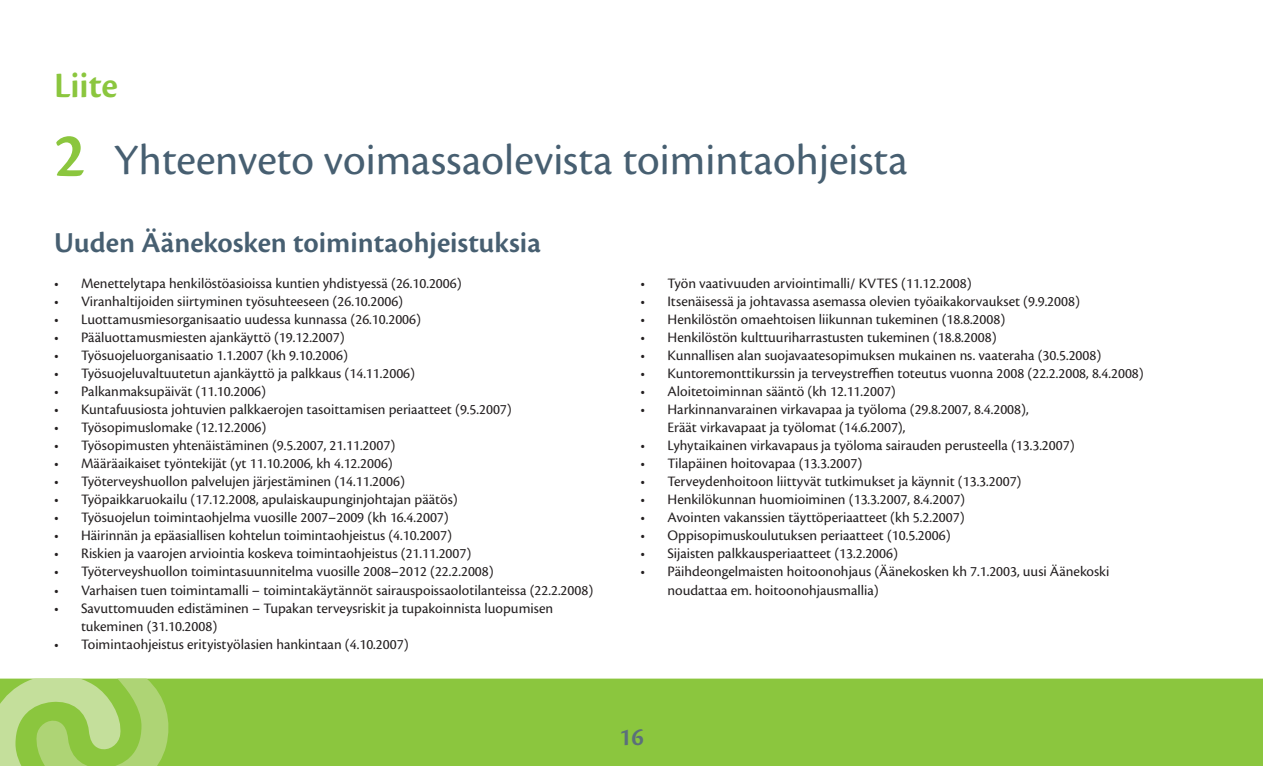
<style>
.page{position:relative;width:1263px;height:766px;background:#fff}
.page>*{position:absolute;margin:0;border:0;box-sizing:border-box;transform-origin:0 0}
.t1{font:45px "Cronos Pro";color:#475f71}
.t2{font:600 37.05px "Cronos Pro";color:#8bc63e}
.t3{font:600 30px "Cronos Pro";color:#475f71}
.t4{font:600 25.5px "Cronos Pro";color:#5b6f7b}
.t5{font:15px/18px "Cronos Pro";color:#231f20}
.s1{font-weight:600;font-size:66px;color:#8bc63e}
</style>
<div class="page">
<div style="left:0;top:678px;width:1263px;height:87px;background:#8bc63e"></div>
<svg style="left:0;top:678px;width:172px;height:87px"></svg>
<h2 class="t2" style="left:54px;top:64px;width:66px">Liite</h2>
<h1 class="t1" style="left:54px;top:134px;width:855px"><span class="s1">2</span> Yhteenveto voimassaolevista toimintaohjeista</h1>
<h3 class="t3" style="left:54px;top:225px;width:488px">Uuden Äänekosken toimintaohjeistuksia</h3>
<p class="t5" style="left:54px;top:274px;width:409px">• Menettelytapa henkilöstöasioissa kuntien yhdistyessä (26.10.2006)</p>
<p class="t5" style="left:54px;top:292px;width:351px">• Viranhaltijoiden siirtyminen työsuhteeseen (26.10.2006)</p>
<p class="t5" style="left:54px;top:310px;width:369px">• Luottamusmiesorganisaatio uudessa kunnassa (26.10.2006)</p>
<p class="t5" style="left:54px;top:328px;width:292px">• Pääluottamusmiesten ajankäyttö (19.12.2007)</p>
<p class="t5" style="left:54px;top:346px;width:295px">• Työsuojeluorganisaatio 1.1.2007 (kh 9.10.2006)</p>
<p class="t5" style="left:54px;top:364px;width:363px">• Työsuojeluvaltuutetun ajankäyttö ja palkkaus (14.11.2006)</p>
<p class="t5" style="left:54px;top:382px;width:214px">• Palkanmaksupäivät (11.10.2006)</p>
<p class="t5" style="left:54px;top:400px;width:459px">• Kuntafuusiosta johtuvien palkkaerojen tasoittamisen periaatteet (9.5.2007)</p>
<p class="t5" style="left:54px;top:418px;width:214px">• Työsopimuslomake (12.12.2006)</p>
<p class="t5" style="left:54px;top:436px;width:343px">• Työsopimusten yhtenäistäminen (9.5.2007, 21.11.2007)</p>
<p class="t5" style="left:54px;top:454px;width:340px">• Määräaikaiset työntekijät (yt 11.10.2006, kh 4.12.2006)</p>
<p class="t5" style="left:54px;top:472px;width:352px">• Työterveyshuollon palvelujen järjestäminen (14.11.2006)</p>
<p class="t5" style="left:54px;top:490px;width:405px">• Työpaikkaruokailu (17.12.2008, apulaiskaupunginjohtajan päätös)</p>
<p class="t5" style="left:54px;top:508px;width:396px">• Työsuojelun toimintaohjelma vuosille 2007–2009 (kh 16.4.2007)</p>
<p class="t5" style="left:54px;top:526px;width:399px">• Häirinnän ja epäasiallisen kohtelun toimintaohjeistus (4.10.2007)</p>
<p class="t5" style="left:54px;top:544px;width:419px">• Riskien ja vaarojen arviointia koskeva toimintaohjeistus (21.11.2007)</p>
<p class="t5" style="left:54px;top:562px;width:441px">• Työterveyshuollon toimintasuunnitelma vuosille 2008–2012 (22.2.2008)</p>
<p class="t5" style="left:54px;top:580px;width:541px">• Varhaisen tuen toimintamalli – toimintakäytännöt sairauspoissaolotilanteissa (22.2.2008)</p>
<p class="t5" style="left:81px;top:598px;width:474px;text-indent:-27px">• Savuttomuuden edistäminen – Tupakan terveysriskit ja tupakoinnista luopumisen tukeminen (31.10.2008)</p>
<p class="t5" style="left:54px;top:634px;width:356px">• Toimintaohjeistus erityistyölasien hankintaan (4.10.2007)</p>
<p class="t5" style="left:640px;top:274px;width:333px">• Työn vaativuuden arviointimalli/ KVTES (11.12.2008)</p>
<p class="t5" style="left:640px;top:292px;width:441px">• Itsenäisessä ja johtavassa asemassa olevien työaikakorvaukset (9.9.2008)</p>
<p class="t5" style="left:640px;top:310px;width:366px">• Henkilöstön omaehtoisen liikunnan tukeminen (18.8.2008)</p>
<p class="t5" style="left:640px;top:328px;width:358px">• Henkilöstön kulttuuriharrastusten tukeminen (18.8.2008)</p>
<p class="t5" style="left:640px;top:346px;width:462px">• Kunnallisen alan suojavaatesopimuksen mukainen ns. vaateraha (30.5.2008)</p>
<p class="t5" style="left:640px;top:364px;width:505px">• Kuntoremonttikurssin ja terveystreffien toteutus vuonna 2008 (22.2.2008, 8.4.2008)</p>
<p class="t5" style="left:640px;top:382px;width:257px">• Aloitetoiminnan sääntö (kh 12.11.2007)</p>
<p class="t5" style="left:667px;top:400px;width:363px;text-indent:-27px">• Harkinnanvarainen virkavapaa ja työloma (29.8.2007, 8.4.2008),<br>Eräät virkavapaat ja työlomat (14.6.2007),</p>
<p class="t5" style="left:640px;top:436px;width:436px">• Lyhytaikainen virkavapaus ja työloma sairauden perusteella (13.3.2007)</p>
<p class="t5" style="left:640px;top:454px;width:223px">• Tilapäinen hoitovapaa (13.3.2007)</p>
<p class="t5" style="left:640px;top:472px;width:382px">• Terveydenhoitoon liittyvät tutkimukset ja käynnit (13.3.2007)</p>
<p class="t5" style="left:640px;top:490px;width:326px">• Henkilökunnan huomioiminen (13.3.2007, 8.4.2007)</p>
<p class="t5" style="left:640px;top:508px;width:326px">• Avointen vakanssien täyttöperiaatteet (kh 5.2.2007)</p>
<p class="t5" style="left:640px;top:526px;width:312px">• Oppisopimuskoulutuksen periaatteet (10.5.2006)</p>
<p class="t5" style="left:640px;top:544px;width:259px">• Sijaisten palkkausperiaatteet (13.2.2006)</p>
<p class="t5" style="left:667px;top:562px;width:443px;text-indent:-27px">• Päihdeongelmaisten hoitoonohjaus (Äänekosken kh 7.1.2003, uusi Äänekoski noudattaa em. hoitoonohjausmallia)</p>
<h3 class="t4" style="left:619px;top:721px;width:26px">16</h3>
</div>
